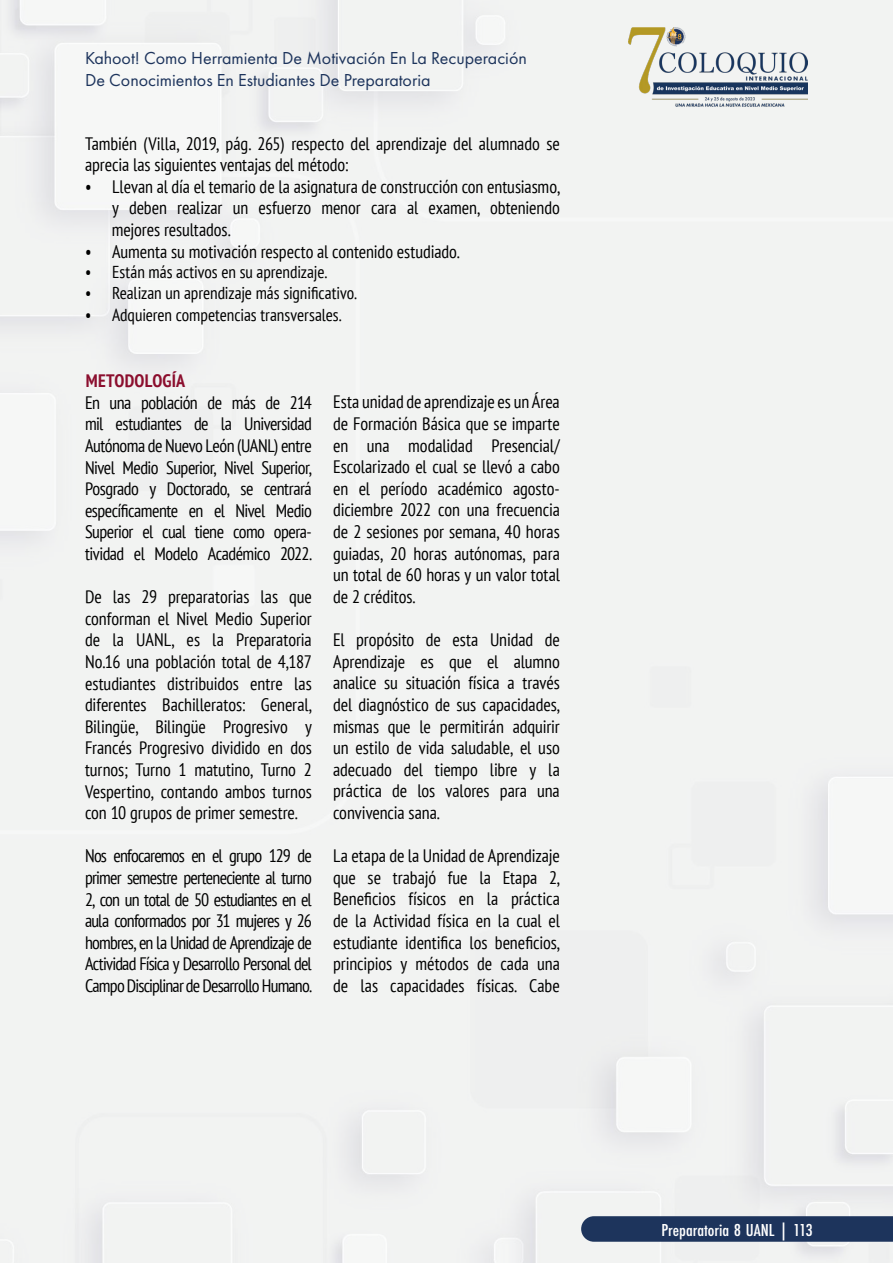
<style>
.page{position:relative;width:893px;height:1263px;background:#f2f3f2}
.page>*{position:absolute;margin:0;border:0;box-sizing:border-box;transform-origin:0 0}
.t1{font:condensed 18px/21.6px "PT Sans";letter-spacing:-.005em;color:#000;text-align:justify}
.t2{font:18px/21.6px "Futura PT";color:#1d345c}
.t3{font:500 18px "Futura PT Cond";color:#fff;scale:1.08 1}
.t4{font:700 condensed 18px "PT Sans";letter-spacing:.01em;color:#8b0e2e}
.t5{font:condensed 17.25px "PT Sans";letter-spacing:-.005em;color:#000}
</style>
<div class="page">
<svg style="left:581px;top:1216px;width:312px;height:26px;background:#233960"></svg>
<img style="left:629px;top:27px;width:179px;height:82px">
<p class="t2" style="left:85px;top:47px;width:443px">Kahoot! Como Herramienta De Motivación En La Recuperación<br>De Conocimientos En Estudiantes De Preparatoria</p>
<p class="t1" style="left:85px;top:132px;width:476px">También (Villa, 2019, pág. 265) respecto del aprendizaje del alumnado se aprecia las siguientes ventajas del método:</p>
<p class="t1" style="left:112px;top:175px;width:450px;text-indent:-27px">• Llevan al día el temario de la asignatura de construcción con entusiasmo, y deben realizar un esfuerzo menor cara al examen, obteniendo mejores resultados.</p>
<p class="t1" style="left:85px;top:240px;width:376px">• Aumenta su motivación respecto al contenido estudiado.</p>
<p class="t5" style="left:85px;top:261px;width:244px">• Están más activos en su aprendizaje.</p>
<p class="t5" style="left:85px;top:282px;width:273px">• Realizan un aprendizaje más significativo.</p>
<p class="t5" style="left:85px;top:303px;width:258px">• Adquieren competencias transversales.</p>
<p class="t4" style="left:86px;top:369px;width:101px">METODOLOGÍA</p>
<p class="t1" style="left:85px;top:391px;width:228px">En una población de más de 214 mil estudiantes de la Universidad Autónoma de Nuevo León (UANL) entre Nivel Medio Superior, Nivel Superior, Posgrado y Doctorado, se centrará específicamente en el Nivel Medio Superior el cual tiene como opera&shy;tividad el Modelo Académico 2022.</p>
<p class="t1" style="left:85px;top:586px;width:228px">De las 29 preparatorias las que conforman el Nivel Medio Superior de la UANL, es la Preparatoria No.16 una población total de 4,187 estudiantes distribuidos entre las diferentes Bachilleratos: General, Bilingüe, Bilingüe Progresivo y Francés Progresivo dividido en dos turnos; Turno 1 matutino, Turno 2<br>Vespertino, contando ambos turnos con 10 grupos de primer semestre.</p>
<p class="t1" style="left:85px;top:845px;width:228px">Nos enfocaremos en el grupo 129 de primer semestre perteneciente al turno 2, con un total de 50 estudiantes en el aula conformados por 31 mujeres y 26 hombres, en la Unidad de Aprendizaje de Actividad Física y Desarrollo Personal del Campo Disciplinar de Desarrollo Humano.</p>
<p class="t1" style="left:333px;top:391px;width:228px">Esta unidad de aprendizaje es un Área de Formación Básica que se imparte en una modalidad Presencial/ Escolarizado el cual se llevó a cabo en el período académico agosto&shy;diciembre 2022 con una frecuencia de 2 sesiones por semana, 40 horas guiadas, 20 horas autónomas, para un total de 60 horas y un valor total de 2 créditos.</p>
<p class="t1" style="left:333px;top:628px;width:228px">El propósito de esta Unidad de Aprendizaje es que el alumno analice su situación física a través del diagnóstico de sus capacidades, mismas que le permitirán adquirir un estilo de vida saludable, el uso adecuado del tiempo libre y la práctica de los valores para una convivencia sana.</p>
<p class="t1" style="left:333px;top:844px;width:228px">La etapa de la Unidad de Aprendizaje que se trabajó fue la Etapa 2, Beneficios físicos en la práctica de la Actividad física en la cual el estudiante identifica los beneficios, principios y métodos de cada una de las capacidades físicas. Cabe</p>
<p class="t3" style="left:661px;top:1219px;width:142px">Preparatoria 8 UANL | 113</p>
</div>
